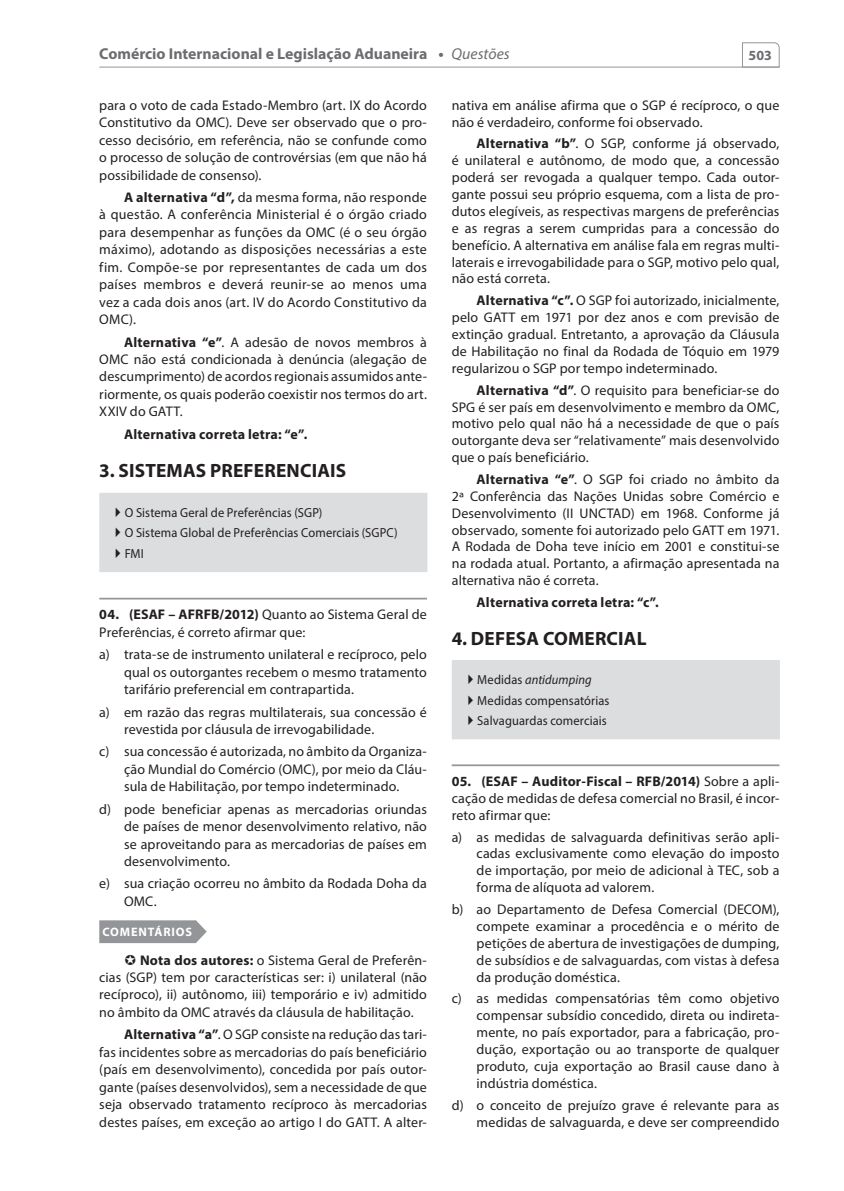
<style>
.page{position:relative;width:844px;height:1191px;background:#fff}
.page>*{position:absolute;margin:0;border:0;box-sizing:border-box;transform-origin:0 0}
.t1{font:700 19.25px "Myriad Pro";letter-spacing:.01em;color:#231f20}
.t2{font:700 15.75px "Myriad Pro";color:#6c6d70}
.t3{font:14px/16.8px "Myriad Pro";letter-spacing:.01em;color:#231f20;text-align:justify}
.t4{font:700 14px "Myriad Pro";letter-spacing:.015em;color:#231f20}
.t5{font:700 14px "Myriad Pro";color:#6c6d70}
.t6{font:13.12px/20.7px "Myriad Pro";letter-spacing:.01em;color:#231f20;scale:.95 1}
.t7{font:700 12.25px "Myriad Pro";letter-spacing:.07em;color:#fff}
.s1{font-weight:400;font-style:italic}
.s2{font-weight:700}
.s3{font-style:italic}
.s4{color:#939598}
</style>
<div class="page">
<hr style="left:99px;top:67px;width:680px;height:1px;background:#939598">
<svg style="left:741px;top:42px;width:38px;height:26px"></svg>
<hr style="left:99px;top:598px;width:328px;height:1px;background:#939598">
<div style="left:99px;top:920px;width:97px;height:23px;background:#939598"></div>
<div style="left:100px;top:500px;width:326px;height:65px;background:#dcdddf"></div>
<div style="left:99px;top:493px;width:328px;height:14px;background:#dcdddf"></div>
<div style="left:99px;top:558px;width:328px;height:14px;background:#dcdddf"></div>
<hr style="left:99px;top:507px;width:2px;height:51px;background:#dcdddf">
<hr style="left:426px;top:507px;width:1px;height:51px;background:#dcdddf">
<hr style="left:451px;top:764px;width:328px;height:2px;background:#939598">
<div style="left:452px;top:667px;width:327px;height:65px;background:#dcdddf"></div>
<div style="left:451px;top:660px;width:328px;height:14px;background:#dcdddf"></div>
<div style="left:451px;top:725px;width:328px;height:14px;background:#dcdddf"></div>
<hr style="left:451px;top:674px;width:2px;height:51px;background:#dcdddf">
<p class="t2" style="left:99px;top:44px;width:412px">Comércio Internacional e Legislação Aduaneira • <span class="s1">Questões</span></p>
<p class="t5" style="left:748px;top:46px;width:25px">503</p>
<p class="t3" style="left:99px;top:96px;width:329px;line-height:17.5px">para o voto de cada Estado-Membro (art. IX do Acordo Constitutivo da OMC). Deve ser observado que o pro&shy;cesso decisório, em referência, não se confunde como o processo de solução de controvérsias (em que não há possibilidade de consenso).</p>
<p class="t3" style="left:99px;top:188px;width:329px;line-height:17.5px;text-indent:25px"><span class="s2">A alternativa “d”,</span> da mesma forma, não responde à questão. A conferência Ministerial é o órgão criado para desempenhar as funções da OMC (é o seu órgão máximo), adotando as disposições necessárias a este fim. Compõe-se por representantes de cada um dos países membros e deverá reunir-se ao menos uma vez a cada dois anos (art. IV do Acordo Constitutivo da OMC).</p>
<p class="t3" style="left:99px;top:333px;width:329px;line-height:17.5px;text-indent:25px"><span class="s2">Alternativa “e”</span>. A adesão de novos membros à OMC não está condicionada à denúncia (alegação de descumprimento) de acordos regionais assumidos ante&shy;riormente, os quais poderão coexistir nos termos do art.<br>XXIV do GATT.</p>
<p class="t4" style="left:124px;top:425px;width:185px">Alternativa correta letra: “e”.</p>
<h1 class="t1" style="left:99px;top:458px;width:248px">3. SISTEMAS PREFERENCIAIS</h1>
<p class="t6" style="left:125px;top:502px;width:288px">O Sistema Geral de Preferências (SGP)<br>O Sistema Global de Preferências Comerciais (SGPC)<br>FMI</p>
<p class="t3" style="left:451px;top:96px;width:329px">nativa em análise afirma que o SGP é recíproco, o que não é verdadeiro, conforme foi observado.</p>
<p class="t3" style="left:451px;top:135px;width:329px;text-indent:25px"><span class="s2">Alternativa “b”</span>. O SGP, conforme já observado, é unilateral e autônomo, de modo que, a concessão poderá ser revogada a qualquer tempo. Cada outor&shy;gante possui seu próprio esquema, com a lista de pro&shy;dutos elegíveis, as respectivas margens de preferências e as regras a serem cumpridas para a concessão do benefício. A alternativa em análise fala em regras multi&shy;laterais e irrevogabilidade para o SGP, motivo pelo qual, não está correta.</p>
<p class="t3" style="left:451px;top:292px;width:329px;text-indent:25px"><span class="s2">Alternativa “c”.</span> O SGP foi autorizado, inicialmente, pelo GATT em 1971 por dez anos e com previsão de extinção gradual. Entretanto, a aprovação da Cláusula de Habilitação no final da Rodada de Tóquio em 1979 regularizou o SGP por tempo indeterminado.</p>
<p class="t3" style="left:451px;top:381px;width:329px;text-indent:25px"><span class="s2">Alternativa “d”</span>. O requisito para beneficiar-se do SPG é ser país em desenvolvimento e membro da OMC, motivo pelo qual não há a necessidade de que o país outorgante deva ser “relativamente” mais desenvolvido que o país beneficiário.</p>
<p class="t3" style="left:451px;top:470px;width:329px;text-indent:25px"><span class="s2">Alternativa “e”</span>. O SGP foi criado no âmbito da 2ª Conferência das Nações Unidas sobre Comércio e Desenvolvimento (II UNCTAD) em 1968. Conforme já observado, somente foi autorizado pelo GATT em 1971.<br>A Rodada de Doha teve início em 2001 e constitui-se na rodada atual. Portanto, a afirmação apresentada na alternativa não é correta.</p>
<p class="t4" style="left:476px;top:593px;width:184px">Alternativa correta letra: “c”.</p>
<h1 class="t1" style="left:451px;top:626px;width:196px">4. DEFESA COMERCIAL</h1>
<p class="t6" style="left:477px;top:669px;width:141px">Medidas <span class="s3">antidumping<br></span>Medidas compensatórias<br>Salvaguardas comerciais</p>
<p class="t3" style="left:99px;top:605px;width:329px;line-height:17.5px"><span class="s2">04. (ESAF – AFRFB/2012)</span> Quanto ao Sistema Geral de<br>Preferências, é correto afirmar que:</p>
<p class="t3" style="left:124px;top:645px;width:304px;line-height:17.5px;text-indent:-25px">a) trata-se de instrumento unilateral e recíproco, pelo qual os outorgantes recebem o mesmo tratamento tarifário preferencial em contrapartida.</p>
<p class="t3" style="left:124px;top:703px;width:304px;line-height:17.5px;text-indent:-25px">a) em razão das regras multilaterais, sua concessão é revestida por cláusula de irrevogabilidade.</p>
<p class="t3" style="left:124px;top:742px;width:304px;line-height:17.5px;text-indent:-25px">c) sua concessão é autorizada, no âmbito da Organiza&shy;ção Mundial do Comércio (OMC), por meio da Cláu&shy;sula de Habilitação, por tempo indeterminado.</p>
<p class="t3" style="left:124px;top:800px;width:304px;line-height:17.5px;text-indent:-25px">d) pode beneficiar apenas as mercadorias oriundas de países de menor desenvolvimento relativo, não se aproveitando para as mercadorias de países em desenvolvimento.</p>
<p class="t3" style="left:124px;top:874px;width:304px;line-height:17.5px;text-indent:-25px">e) sua criação ocorreu no âmbito da Rodada Doha da<br>OMC.</p>
<p class="t7" style="left:102px;top:924px;width:98px">COMENTÁRIOS <span class="s4">.</span></p>
<p class="t3" style="left:99px;top:950px;width:329px;line-height:17.5px;text-indent:41px"><span class="s2">Nota dos autores:</span> o Sistema Geral de Preferên&shy;cias (SGP) tem por características ser: i) unilateral (não recíproco), ii) autônomo, iii) temporário e iv) admitido no âmbito da OMC através da cláusula de habilitação.</p>
<p class="t3" style="left:99px;top:1025px;width:329px;line-height:17.5px;text-indent:25px"><span class="s2">Alternativa “a”</span>. O SGP consiste na redução das tari&shy;fas incidentes sobre as mercadorias do país beneficiário (país em desenvolvimento), concedida por país outor&shy;gante (países desenvolvidos), sem a necessidade de que seja observado tratamento recíproco às mercadorias destes países, em exceção ao artigo I do GATT. A alter-</p>
<p class="t3" style="left:451px;top:772px;width:329px"><span class="s2">05. (ESAF – Auditor-Fiscal – RFB/2014)</span> Sobre a apli&shy;cação de medidas de defesa comercial no Brasil, é incor&shy;reto afirmar que:</p>
<p class="t3" style="left:476px;top:828px;width:304px;text-indent:-25px">a) as medidas de salvaguarda definitivas serão apli&shy;cadas exclusivamente como elevação do imposto de importação, por meio de adicional à TEC, sob a forma de alíquota ad valorem.</p>
<p class="t3" style="left:476px;top:900px;width:304px;text-indent:-25px">b) ao Departamento de Defesa Comercial (DECOM), compete examinar a procedência e o mérito de petições de abertura de investigações de dumping, de subsídios e de salvaguardas, com vistas à defesa da produção doméstica.</p>
<p class="t3" style="left:476px;top:990px;width:304px;text-indent:-25px">c) as medidas compensatórias têm como objetivo compensar subsídio concedido, direta ou indireta&shy;mente, no país exportador, para a fabricação, pro&shy;dução, exportação ou ao transporte de qualquer produto, cuja exportação ao Brasil cause dano à indústria doméstica.</p>
<p class="t3" style="left:451px;top:1096px;width:329px;text-align:right">d) o conceito de prejuízo grave é relevante para as medidas de salvaguarda, e deve ser compreendido</p>
</div>
